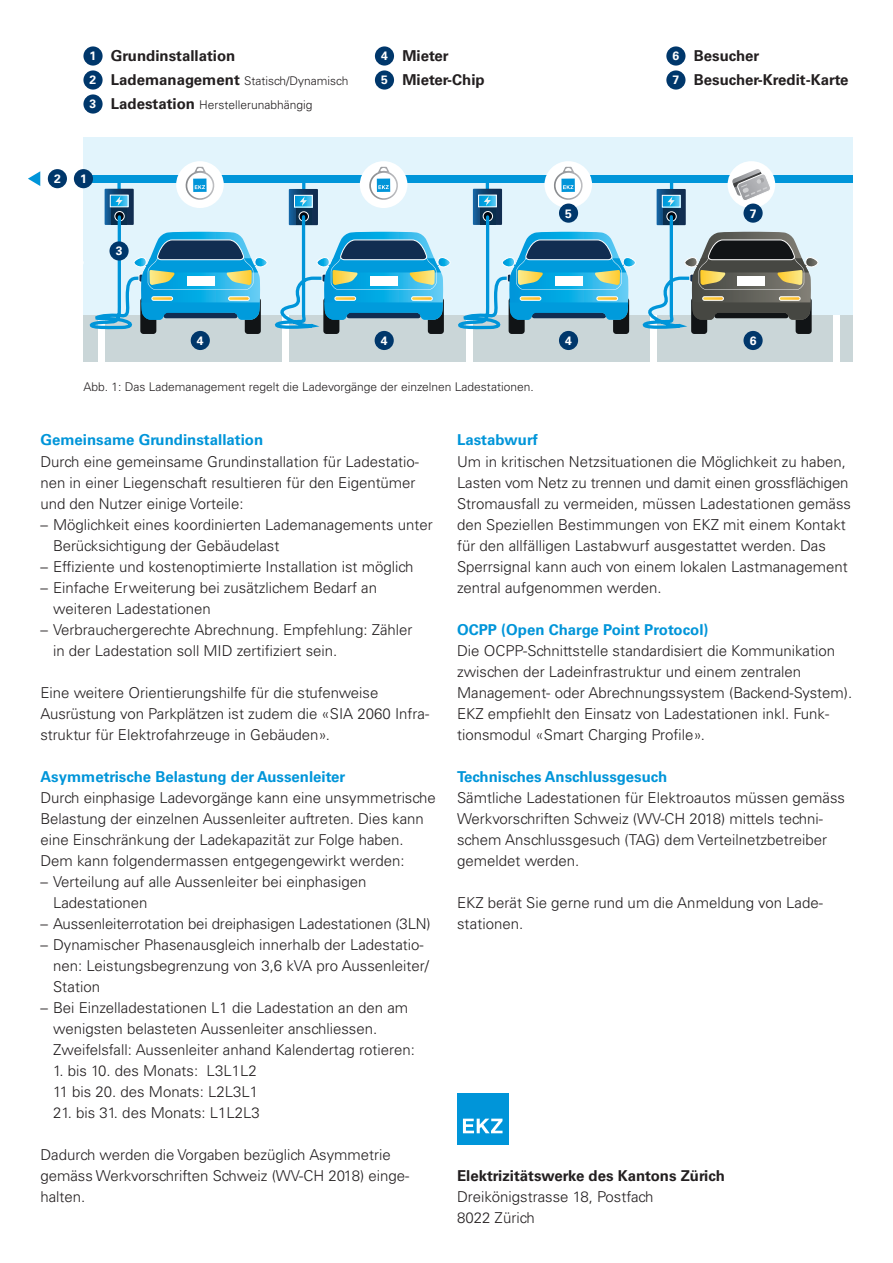
<style>
.page{position:relative;width:893px;height:1263px;background:#fff}
.page>*{position:absolute;margin:0;border:0;box-sizing:border-box;transform-origin:0 0}
.t1{font:300 15px/21px "Univers LT Std";color:#231f20}
.t2{font:700 15px "Univers LT Std";color:#0095d9}
.t3{font:700 15px/24px "Univers LT Std";color:#231f20}
.t4{font:700 12.15px "Univers LT Std";color:#fff}
.t5{font:300 12px/24px "Univers LT Std";color:#231f20}
.s1{font-size:12.15px;color:#fff}
.s2{font-weight:700;font-size:12.15px;color:#fff}
.s3{font-weight:700;font-size:15px}
</style>
<div class="page">
<div style="left:457px;top:1093px;width:51px;height:51px;background:#0095d9"></div>
<svg style="left:463px;top:1119px;width:39px;height:14px"></svg>
<div style="left:83px;top:137px;width:770px;height:224px;background:#e2f4fc"></div>
<div style="left:83px;top:175px;width:770px;height:8px;background:#0095d9"></div>
<div style="left:83px;top:315px;width:770px;height:46px;background:#cad6d8"></div>
<div style="left:650px;top:315px;width:6px;height:46px;background:#fff"></div>
<div style="left:466px;top:315px;width:7px;height:46px;background:#fff"></div>
<div style="left:282px;top:315px;width:7px;height:46px;background:#fff"></div>
<div style="left:98px;top:315px;width:7px;height:46px;background:#fff"></div>
<div style="left:833px;top:315px;width:7px;height:46px;background:#fff"></div>
<div style="left:613px;top:298px;width:16px;height:36px;background:#111416;border-radius:3px"></div>
<div style="left:509px;top:298px;width:16px;height:36px;background:#111416;border-radius:3px"></div>
<div style="left:544px;top:161px;width:48px;height:47px;background:#fff;border-radius:50%"></div>
<div style="left:728px;top:161px;width:47px;height:47px;background:#fff;border-radius:50%"></div>
<div style="left:796px;top:298px;width:16px;height:36px;background:#111416;border-radius:3px"></div>
<div style="left:691px;top:298px;width:16px;height:36px;background:#111416;border-radius:3px"></div>
<div style="left:245px;top:298px;width:16px;height:36px;background:#111416;border-radius:3px"></div>
<div style="left:140px;top:298px;width:16px;height:36px;background:#111416;border-radius:3px"></div>
<div style="left:176px;top:161px;width:48px;height:47px;background:#fff;border-radius:50%"></div>
<div style="left:428px;top:298px;width:16px;height:36px;background:#111416;border-radius:3px"></div>
<div style="left:323px;top:298px;width:16px;height:36px;background:#111416;border-radius:3px"></div>
<div style="left:360px;top:161px;width:47px;height:47px;background:#fff;border-radius:50%"></div>
<svg style="left:83px;top:167px;width:735px;height:164px"></svg>
<div style="left:74px;top:169px;width:19px;height:19px;background:#00376b;border-radius:50%"></div>
<div style="left:109px;top:241px;width:20px;height:20px;background:#00376b;border-radius:50%"></div>
<div style="left:743px;top:331px;width:20px;height:19px;background:#00376b;border-radius:50%"></div>
<div style="left:48px;top:169px;width:19px;height:19px;background:#00376b;border-radius:50%"></div>
<div style="left:559px;top:204px;width:19px;height:19px;background:#00376b;border-radius:50%"></div>
<div style="left:191px;top:331px;width:19px;height:19px;background:#00376b;border-radius:50%"></div>
<div style="left:559px;top:331px;width:19px;height:19px;background:#00376b;border-radius:50%"></div>
<div style="left:375px;top:331px;width:19px;height:19px;background:#00376b;border-radius:50%"></div>
<div style="left:743px;top:204px;width:20px;height:19px;background:#00376b;border-radius:50%"></div>
<svg style="left:28px;top:171px;width:12px;height:15px"></svg>
<div style="left:83px;top:46px;width:20px;height:20px;background:#00376b;border-radius:50%"></div>
<div style="left:83px;top:70px;width:20px;height:20px;background:#00376b;border-radius:50%"></div>
<div style="left:83px;top:94px;width:20px;height:20px;background:#00376b;border-radius:50%"></div>
<div style="left:375px;top:46px;width:19px;height:20px;background:#00376b;border-radius:50%"></div>
<div style="left:375px;top:70px;width:19px;height:20px;background:#00376b;border-radius:50%"></div>
<div style="left:666px;top:46px;width:19px;height:20px;background:#00376b;border-radius:50%"></div>
<div style="left:666px;top:70px;width:19px;height:20px;background:#00376b;border-radius:50%"></div>
<p class="t3" style="left:90px;top:44px;width:147px"><span class="s1">1</span> Grundinstallation</p>
<p class="t5" style="left:90px;top:69px;width:260px"><span class="s2">2</span> <span class="s3">Lademanagement</span> Statisch/Dynamisch<br><span class="s2">3</span> <span class="s3">Ladestation</span> Herstellerunabhängig</p>
<p class="t4" style="left:54px;top:172px;width:8px">2</p>
<p class="t4" style="left:80px;top:172px;width:8px">1</p>
<p class="t4" style="left:116px;top:244px;width:8px">3</p>
<p class="t3" style="left:381px;top:44px;width:105px"><span class="s1">4</span> Mieter<br><span class="s1">5</span> Mieter-Chip</p>
<p class="t3" style="left:673px;top:44px;width:177px"><span class="s1">6</span> Besucher<br><span class="s1">7</span> Besucher-Kredit-Karte</p>
<p class="t4" style="left:565px;top:206px;width:8px">5</p>
<p class="t4" style="left:750px;top:206px;width:8px">7</p>
<p class="t4" style="left:197px;top:333px;width:8px">4</p>
<p class="t4" style="left:381px;top:333px;width:8px">4</p>
<p class="t4" style="left:565px;top:333px;width:8px">4</p>
<p class="t5" style="left:83px;top:375px;width:452px">Abb. 1: Das Lademanagement regelt die Ladevorgänge der einzelnen Ladestationen.</p>
<p class="t4" style="left:750px;top:333px;width:8px">6</p>
<p class="t2" style="left:40px;top:431px;width:224px">Gemeinsame Grundinstallation</p>
<p class="t1" style="left:40px;top:451px;width:380px">Durch eine gemeinsame Grundinstallation für Ladestatio&shy;nen in einer Liegenschaft resultieren für den Eigentümer und den Nutzer einige Vorteile:</p>
<p class="t1" style="left:53px;top:514px;width:381px;text-indent:-13px">– Möglichkeit eines koordinierten Lademanagements unter<br>Berücksichtigung der Gebäudelast</p>
<p class="t1" style="left:40px;top:556px;width:375px">– Effiziente und kostenoptimierte Installation ist möglich</p>
<p class="t1" style="left:53px;top:577px;width:325px;text-indent:-13px">– Einfache Erweiterung bei zusätzlichem Bedarf an weiteren Ladestationen</p>
<p class="t1" style="left:53px;top:619px;width:361px;text-indent:-13px">– Verbrauchergerechte Abrechnung. Empfehlung: Zähler in der Ladestation soll MID zertifiziert sein.</p>
<p class="t1" style="left:40px;top:682px;width:390px">Eine weitere Orientierungshilfe für die stufenweise<br>Ausrüstung von Parkplätzen ist zudem die «SIA 2060 Infra&shy;struktur für Elektrofahrzeuge in Gebäuden».</p>
<p class="t2" style="left:40px;top:767px;width:307px">Asymmetrische Belastung der Aussenleiter</p>
<p class="t1" style="left:40px;top:787px;width:397px">Durch einphasige Ladevorgänge kann eine unsymmetrische Belastung der einzelnen Aussenleiter auftreten. Dies kann eine Einschränkung der Ladekapazität zur Folge haben.<br>Dem kann folgendermassen entgegengewirkt werden:</p>
<p class="t1" style="left:53px;top:871px;width:315px;text-indent:-13px">– Verteilung auf alle Aussenleiter bei einphasigen<br>Ladestationen</p>
<p class="t1" style="left:40px;top:913px;width:392px">– Aussenleiterrotation bei dreiphasigen Ladestationen (3LN)</p>
<p class="t1" style="left:53px;top:934px;width:377px;text-indent:-13px">– Dynamischer Phasenausgleich innerhalb der Ladestatio&shy;nen: Leistungsbegrenzung von 3,6 kVA pro Aussenleiter/<br>Station</p>
<p class="t1" style="left:53px;top:997px;width:363px;text-indent:-13px">– Bei Einzelladestationen L1 die Ladestation an den am wenigsten belasteten Aussenleiter anschliessen.<br>Zweifelsfall: Aussenleiter anhand Kalendertag rotieren:</p>
<p class="t1" style="left:53px;top:1060px;width:207px">1. bis 10. des Monats: L3L1L2<br>11 bis 20. des Monats: L2L3L1</p>
<p class="t1" style="left:53px;top:1102px;width:208px">21. bis 31. des Monats: L1L2L3</p>
<p class="t1" style="left:40px;top:1144px;width:370px">Dadurch werden die Vorgaben bezüglich Asymmetrie gemäss Werkvorschriften Schweiz (WV-CH 2018) einge&shy;halten.</p>
<p class="t2" style="left:457px;top:431px;width:82px">Lastabwurf</p>
<p class="t1" style="left:457px;top:451px;width:395px">Um in kritischen Netzsituationen die Möglichkeit zu haben, Lasten vom Netz zu trennen und damit einen grossflächigen Stromausfall zu vermeiden, müssen Ladestationen gemäss den Speziellen Bestimmungen von EKZ mit einem Kontakt für den allfälligen Lastabwurf ausgestattet werden. Das Sperrsignal kann auch von einem lokalen Lastmanagement zentral aufgenommen werden.</p>
<p class="t2" style="left:457px;top:620px;width:253px">OCPP (Open Charge Point Protocol)</p>
<p class="t1" style="left:457px;top:640px;width:397px">Die OCPP-Schnittstelle standardisiert die Kommunikation zwischen der Ladeinfrastruktur und einem zentralen Management- oder Abrechnungssystem (Backend-System).<br>EKZ empfiehlt den Einsatz von Ladestationen inkl. Funk&shy;tionsmodul «Smart Charging Profile».</p>
<p class="t2" style="left:457px;top:767px;width:212px">Technisches Anschlussgesuch</p>
<p class="t1" style="left:457px;top:787px;width:389px">Sämtliche Ladestationen für Elektroautos müssen gemäss Werkvorschriften Schweiz (WV-CH 2018) mittels techni&shy;schem Anschlussgesuch (TAG) dem Verteilnetzbetreiber gemeldet werden.</p>
<p class="t1" style="left:457px;top:892px;width:367px">EKZ berät Sie gerne rund um die Anmeldung von Lade&shy;stationen.</p>
<p class="t3" style="left:457px;top:1163px;width:269px">Elektrizitätswerke des Kantons Zürich</p>
<p class="t1" style="left:457px;top:1186px;width:198px">Dreikönigstrasse 18, Postfach<br>8022 Zürich</p>
</div>
